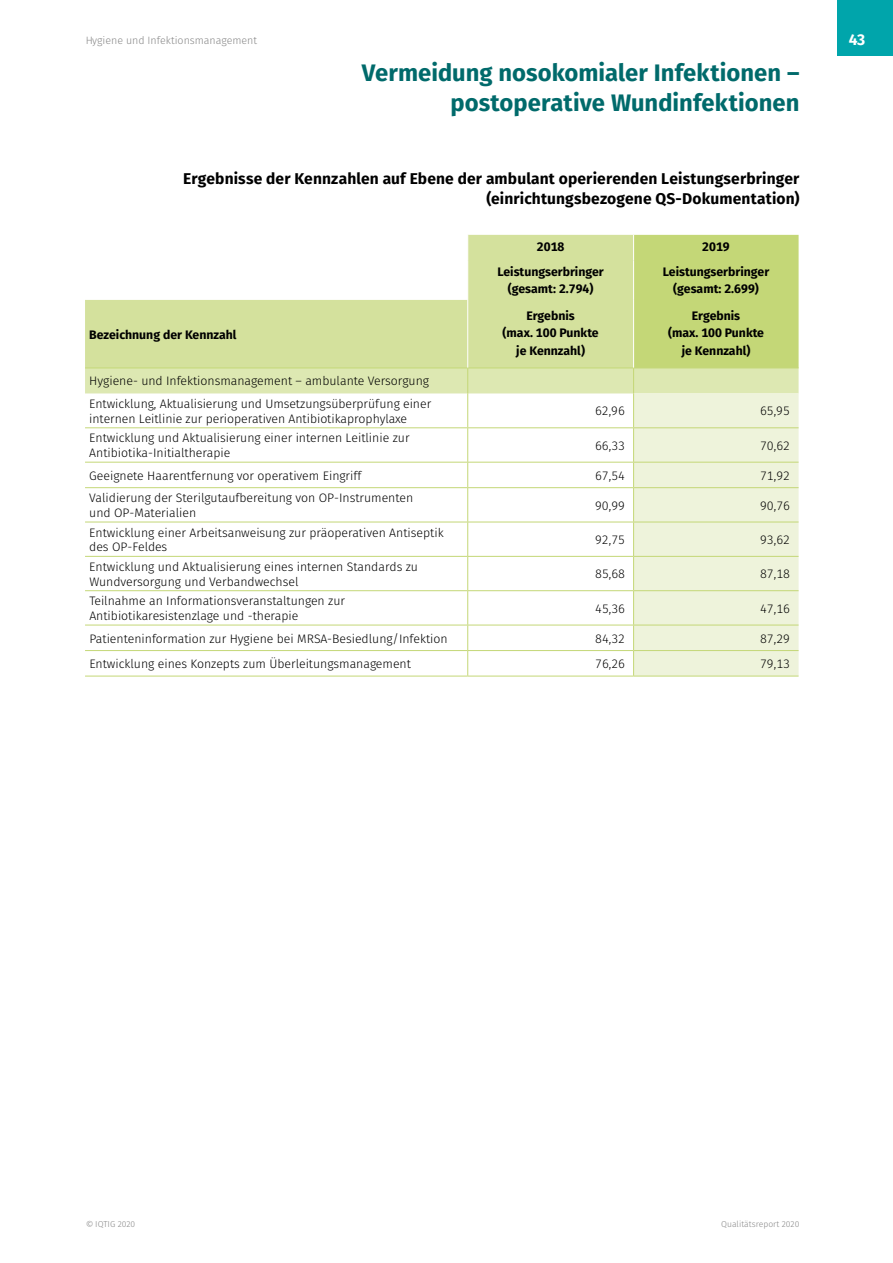
<style>
.page{position:relative;width:893px;height:1263px;background:#fff}
.page>*{position:absolute;margin:0;border:0;box-sizing:border-box;transform-origin:0 0}
.t1{font:700 23.85px/30px "Fira Sans";color:#006a6b;text-align:right}
.t2{font:700 15.6px/20.4px "Fira Sans";letter-spacing:.01em;color:#000;text-align:right}
.t3{font:700 15.6px "Fira Sans";color:#fff}
.Tabelle_1_light{font:300 12.3px/14.7px "Fira Sans";color:#000}
.Tabelle_1_bold{font:700 12.3px/17.1px "Fira Sans";color:#000;text-align:center}
.t4{font:300 10.65px "Fira Sans";color:#878787}
.t5{font:300 8.55px "Fira Sans";color:#878787}
.s1{font-size:9.75px}
</style>
<div class="page">
<div style="left:838px;top:0;width:55px;height:55px;background:#00a5ab"></div>
<svg style="left:85px;top:393px;width:548px;height:283px"></svg>
<svg style="left:634px;top:393px;width:165px;height:283px;background:#edf2d9"></svg>
<hr style="left:633px;top:393px;width:1px;height:34px;background:#c4d777">
<hr style="left:633px;top:428px;width:1px;height:34px;background:#c4d777">
<svg style="left:633px;top:463px;width:1px;height:24px"></svg>
<hr style="left:633px;top:488px;width:1px;height:34px;background:#c4d777">
<hr style="left:633px;top:522px;width:1px;height:34px;background:#c4d777">
<hr style="left:633px;top:557px;width:1px;height:33px;background:#c4d777">
<hr style="left:633px;top:591px;width:1px;height:34px;background:#c4d777">
<svg style="left:633px;top:626px;width:1px;height:50px"></svg>
<hr style="left:634px;top:427px;width:165px;height:1px;background:#c4d777">
<hr style="left:634px;top:462px;width:165px;height:1px;background:#c4d777">
<hr style="left:634px;top:487px;width:165px;height:1px;background:#c4d777">
<hr style="left:634px;top:522px;width:165px;height:1px;background:#c4d777">
<hr style="left:634px;top:556px;width:165px;height:1px;background:#c4d777">
<hr style="left:634px;top:590px;width:165px;height:1px;background:#c4d777">
<hr style="left:634px;top:625px;width:165px;height:1px;background:#c4d777">
<hr style="left:634px;top:650px;width:165px;height:1px;background:#c4d777">
<hr style="left:634px;top:676px;width:165px;height:1px;background:#c4d777">
<hr style="left:468px;top:427px;width:166px;height:1px;background:#c4d777">
<hr style="left:468px;top:462px;width:166px;height:1px;background:#c4d777">
<hr style="left:468px;top:487px;width:166px;height:1px;background:#c4d777">
<hr style="left:468px;top:522px;width:166px;height:1px;background:#c4d777">
<hr style="left:468px;top:556px;width:166px;height:1px;background:#c4d777">
<hr style="left:468px;top:590px;width:166px;height:1px;background:#c4d777">
<hr style="left:468px;top:625px;width:166px;height:1px;background:#c4d777">
<hr style="left:468px;top:650px;width:166px;height:1px;background:#c4d777">
<hr style="left:468px;top:676px;width:166px;height:1px;background:#c4d777">
<svg style="left:85px;top:235px;width:714px;height:158px"></svg>
<hr style="left:467px;top:300px;width:1px;height:68px;background:#fff">
<hr style="left:467px;top:393px;width:1px;height:34px;background:#c4d777">
<hr style="left:467px;top:428px;width:1px;height:34px;background:#c4d777">
<svg style="left:467px;top:463px;width:1px;height:24px"></svg>
<hr style="left:467px;top:488px;width:1px;height:34px;background:#c4d777">
<hr style="left:467px;top:522px;width:1px;height:34px;background:#c4d777">
<hr style="left:467px;top:557px;width:1px;height:33px;background:#c4d777">
<hr style="left:467px;top:591px;width:1px;height:34px;background:#c4d777">
<svg style="left:467px;top:626px;width:1px;height:50px"></svg>
<hr style="left:85px;top:427px;width:383px;height:1px;background:#c4d777">
<hr style="left:85px;top:462px;width:383px;height:1px;background:#c4d777">
<hr style="left:85px;top:487px;width:383px;height:1px;background:#c4d777">
<hr style="left:85px;top:522px;width:383px;height:1px;background:#c4d777">
<hr style="left:85px;top:556px;width:383px;height:1px;background:#c4d777">
<hr style="left:85px;top:590px;width:383px;height:1px;background:#c4d777">
<hr style="left:85px;top:625px;width:383px;height:1px;background:#c4d777">
<hr style="left:85px;top:650px;width:383px;height:1px;background:#c4d777">
<hr style="left:85px;top:676px;width:383px;height:1px;background:#c4d777">
<p class="t4" style="left:85px;top:33px;width:174px">Hygiene und Infektionsmanagement</p>
<p class="t3" style="left:849px;top:26px;width:18px">43</p>
<h1 class="t1" style="left:362px;top:56px;width:439px">Vermeidung nosokomialer Infektionen – postoperative Wundinfektionen</h1>
<h3 class="t2" style="left:183px;top:167px;width:618px">Ergebnisse der Kennzahlen auf Ebene der ambulant operierenden Leistungserbringer (einrichtungsbezogene QS-Dokumentation)</h3>
<p class="Tabelle_1_bold" style="left:89px;top:325px;width:149px">Bezeichnung der Kennzahl</p>
<p class="Tabelle_1_bold" style="left:537px;top:237px;width:29px">2018</p>
<p class="Tabelle_1_bold" style="left:702px;top:237px;width:29px">2019</p>
<p class="Tabelle_1_bold" style="left:497px;top:263px;width:108px">Leistungserbringer (gesamt: 2.794)</p>
<p class="Tabelle_1_bold" style="left:663px;top:263px;width:108px">Leistungserbringer (gesamt: 2.699)</p>
<p class="Tabelle_1_bold" style="left:503px;top:307px;width:98px">Ergebnis<br>(max. 100 Punkte je Kennzahl)</p>
<p class="Tabelle_1_bold" style="left:668px;top:307px;width:98px">Ergebnis<br>(max. 100 Punkte je Kennzahl)</p>
<p class="Tabelle_1_light" style="left:89px;top:374px;width:341px">Hygiene- und Infektionsmanagement – ambulante Versorgung</p>
<p class="Tabelle_1_light" style="left:89px;top:396px;width:343px">Entwicklung, Aktualisierung und Umsetzungsüberprüfung einer internen Leitlinie zur perioperativen Antibiotikaprophylaxe</p>
<p class="Tabelle_1_light" style="left:595px;top:404px;width:31px">62,96</p>
<p class="Tabelle_1_light" style="left:760px;top:404px;width:31px">65,95</p>
<p class="Tabelle_1_light" style="left:89px;top:431px;width:322px">Entwicklung und Aktualisierung einer internen Leitlinie zur<br>Antibiotika-Initialtherapie</p>
<p class="Tabelle_1_light" style="left:595px;top:438px;width:31px">66,33</p>
<p class="Tabelle_1_light" style="left:760px;top:438px;width:31px">70,62</p>
<p class="Tabelle_1_light" style="left:89px;top:468px;width:274px">Geeignete Haarentfernung vor operativem Eingriff</p>
<p class="Tabelle_1_light" style="left:595px;top:468px;width:31px">67,54</p>
<p class="Tabelle_1_light" style="left:760px;top:468px;width:31px">71,92</p>
<p class="Tabelle_1_light" style="left:89px;top:490px;width:325px">Validierung der Sterilgutaufbereitung von OP-Instrumenten und OP-Materialien</p>
<p class="Tabelle_1_light" style="left:595px;top:498px;width:31px">90,99</p>
<p class="Tabelle_1_light" style="left:760px;top:498px;width:31px">90,76</p>
<p class="Tabelle_1_light" style="left:89px;top:525px;width:356px">Entwicklung einer Arbeitsanweisung zur präoperativen Antiseptik des OP-Feldes</p>
<p class="Tabelle_1_light" style="left:595px;top:532px;width:31px">92,75</p>
<p class="Tabelle_1_light" style="left:760px;top:532px;width:31px">93,62</p>
<p class="Tabelle_1_light" style="left:89px;top:559px;width:330px">Entwicklung und Aktualisierung eines internen Standards zu<br>Wundversorgung und Verbandwechsel</p>
<p class="Tabelle_1_light" style="left:595px;top:566px;width:31px">85,68</p>
<p class="Tabelle_1_light" style="left:760px;top:566px;width:31px">87,18</p>
<p class="Tabelle_1_light" style="left:89px;top:593px;width:257px">Teilnahme an Informationsveranstaltungen zur<br>Antibiotikaresistenzlage und -therapie</p>
<p class="Tabelle_1_light" style="left:595px;top:601px;width:31px">45,36</p>
<p class="Tabelle_1_light" style="left:760px;top:601px;width:31px">47,16</p>
<p class="Tabelle_1_light" style="left:89px;top:631px;width:360px">Patienteninformation zur Hygiene bei MRSA-Besiedlung/Infektion</p>
<p class="Tabelle_1_light" style="left:595px;top:631px;width:31px">84,32</p>
<p class="Tabelle_1_light" style="left:760px;top:631px;width:31px">87,29</p>
<p class="Tabelle_1_light" style="left:89px;top:656px;width:323px">Entwicklung eines Konzepts zum Überleitungsmanagement</p>
<p class="Tabelle_1_light" style="left:595px;top:656px;width:31px">76,26</p>
<p class="Tabelle_1_light" style="left:760px;top:656px;width:31px">79,13</p>
<p class="t5" style="left:85px;top:1218px;width:52px"><span class="s1">©</span> IQTIG 2020</p>
<p class="t5" style="left:721px;top:1218px;width:80px">Qualitätsreport 2020</p>
</div>
